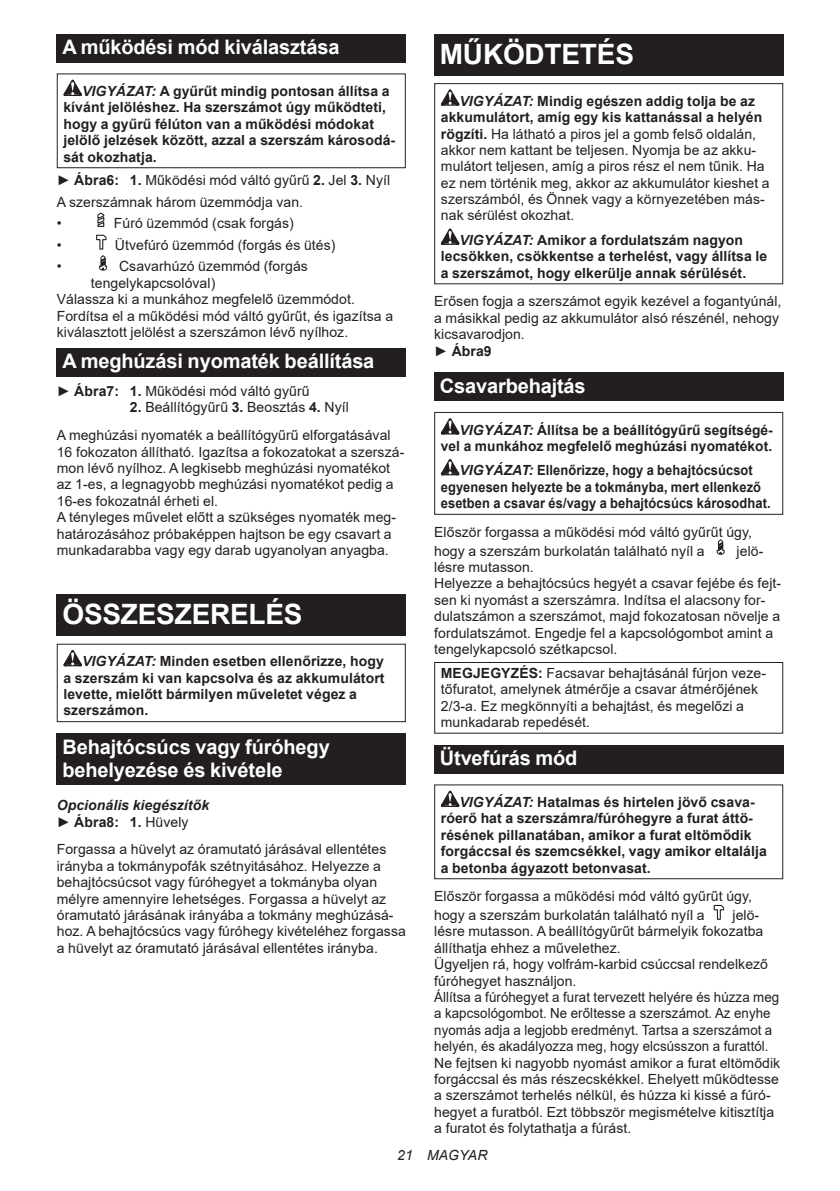
<style>
.page{position:relative;width:840px;height:1191px;background:#fff}
.page>*{position:absolute;margin:0;border:0;box-sizing:border-box;transform-origin:0 0}
.t1{font:700 28px "Arial";letter-spacing:-.01em;color:#fff}
.t2{font:700 20px/23.4px "Arial";letter-spacing:-.01em;color:#fff}
.t3{font:14px/16.4px "Arial";letter-spacing:.005em;color:#231f20}
.t4{font:700 14px/16.4px "Arial";letter-spacing:.005em;color:#231f20}
.t5{font:700 14px/16.4px "Arial";letter-spacing:.005em;color:#231f20;scale:.92 1}
.t6{font:italic 700 14px/16.4px "Arial";letter-spacing:.005em;color:#231f20}
.t7{font:italic 14px "Arial";letter-spacing:.005em;color:#231f20}
.s1{font-style:italic}
.s2{font-weight:700}
.s3{font-weight:400;font-style:normal}
.s4{font-style:normal}
.s5{font-weight:700;font-style:italic}
</style>
<div class="page">
<div style="left:57px;top:34px;width:348px;height:29px;background:#231f20"></div>
<svg style="left:63px;top:80px;width:19px;height:16px"></svg>
<div style="left:57px;top:73px;width:348px;height:95px;border:1px solid #231f20"></div>
<svg style="left:97px;top:212px;width:8px;height:15px"></svg>
<svg style="left:96px;top:234px;width:11px;height:37px"></svg>
<div style="left:57px;top:348px;width:348px;height:29px;background:#231f20"></div>
<div style="left:57px;top:594px;width:348px;height:41px;background:#231f20"></div>
<svg style="left:63px;top:650px;width:19px;height:16px"></svg>
<div style="left:57px;top:643px;width:348px;height:79px;border:1px solid #231f20"></div>
<div style="left:57px;top:733px;width:348px;height:52px;background:#231f20"></div>
<div style="left:434px;top:34px;width:348px;height:41px;background:#231f20"></div>
<svg style="left:440px;top:89px;width:19px;height:17px"></svg>
<svg style="left:440px;top:228px;width:19px;height:17px"></svg>
<div style="left:434px;top:83px;width:348px;height:201px;border:1px solid #231f20"></div>
<div style="left:434px;top:372px;width:348px;height:29px;background:#231f20"></div>
<svg style="left:440px;top:418px;width:19px;height:16px"></svg>
<svg style="left:440px;top:459px;width:19px;height:16px"></svg>
<div style="left:434px;top:412px;width:348px;height:103px;border:1px solid #231f20"></div>
<svg style="left:716px;top:539px;width:8px;height:16px"></svg>
<div style="left:434px;top:662px;width:348px;height:71px;border:1px solid #231f20"></div>
<div style="left:434px;top:745px;width:348px;height:28px;background:#231f20"></div>
<svg style="left:440px;top:790px;width:19px;height:17px"></svg>
<div style="left:434px;top:784px;width:348px;height:95px;border:1px solid #231f20"></div>
<svg style="left:713px;top:904px;width:11px;height:16px"></svg>
<h2 class="t2" style="left:62px;top:36px;width:278px">A működési mód kiválasztása</h2>
<p class="t4" style="left:63px;top:83px;width:333px;text-indent:19px"><span class="s1">VIGYÁZAT:</span> A gyűrűt mindig pontosan állítsa a kívánt jelöléshez. Ha szerszámot úgy működteti, hogy a gyűrű félúton van a működési módokat jelölő jelzések között, azzal a szerszám károsodá&shy;sát okozhatja.</p>
<p class="t3" style="left:57px;top:169px;width:335px;line-height:21.8px">► <span class="s2">Ábra6: 1.</span> Működési mód váltó gyűrű <span class="s2">2.</span> Jel <span class="s2">3.</span> Nyíl<br>A szerszámnak három üzemmódja van.<br>•</p>
<p class="t3" style="left:114px;top:215px;width:181px">Fúró üzemmód (csak forgás)</p>
<p class="t3" style="left:57px;top:237px;width:6px">•</p>
<p class="t3" style="left:115px;top:237px;width:222px">Ütvefúró üzemmód (forgás és ütés)</p>
<p class="t3" style="left:57px;top:258px;width:6px">•</p>
<p class="t3" style="left:119px;top:258px;width:190px">Csavarhúzó üzemmód (forgás</p>
<p class="t3" style="left:91px;top:275px;width:126px">tengelykapcsolóval)</p>
<p class="t3" style="left:57px;top:291px;width:299px">Válassza ki a munkához megfelelő üzemmódot.</p>
<p class="t3" style="left:57px;top:307px;width:338px">Fordítsa el a működési mód váltó gyűrűt, és igazítsa a</p>
<p class="t3" style="left:57px;top:324px;width:293px">kiválasztott jelölést a szerszámon lévő nyílhoz.</p>
<h2 class="t2" style="left:62px;top:350px;width:313px">A meghúzási nyomaték beállítása</h2>
<p class="t3" style="left:57px;top:383px;width:254px">► <span class="s2">Ábra7: 1.</span> Működési mód váltó gyűrű</p>
<p class="t3" style="left:57px;top:393px;width:335px;line-height:27.8px;text-indent:73px"><span class="s2">2.</span> Beállítógyűrű <span class="s2">3.</span> Beosztás <span class="s2">4.</span> Nyíl<br>A meghúzási nyomaték a beállítógyűrű elforgatásával</p>
<p class="t3" style="left:57px;top:443px;width:349px">16 fokozaton állítható. Igazítsa a fokozatokat a szerszá&shy;mon lévő nyílhoz. A legkisebb meghúzási nyomatékot az 1-es, a legnagyobb meghúzási nyomatékot pedig a 16-es fokozatnál érheti el.<br>A tényleges művelet előtt a szükséges nyomaték meg&shy;határozásához próbaképpen hajtson be egy csavart a munkadarabba vagy egy darab ugyanolyan anyagba.</p>
<h1 class="t1" style="left:62px;top:595px;width:241px">ÖSSZESZERELÉS</h1>
<p class="t4" style="left:63px;top:653px;width:322px;text-indent:19px"><span class="s1">VIGYÁZAT:</span> Minden esetben ellenőrizze, hogy a szerszám ki van kapcsolva és az akkumulátort levette, mielőtt bármilyen műveletet végez a szerszámon.</p>
<h2 class="t2" style="left:62px;top:735px;width:269px">Behajtócsúcs vagy fúróhegy behelyezése és kivétele</h2>
<p class="t6" style="left:57px;top:797px;width:154px">Opcionális kiegészítők <span class="s3">►</span> <span class="s4">Ábra8: 1.</span> <span class="s3">Hüvely</span></p>
<p class="t3" style="left:57px;top:841px;width:350px">Forgassa a hüvelyt az óramutató járásával ellentétes irányba a tokmánypofák szétnyitásához. Helyezze a behajtócsúcsot vagy fúróhegyet a tokmányba olyan mélyre amennyire lehetséges. Forgassa a hüvelyt az óramutató járásának irányába a tokmány meghúzásá&shy;hoz. A behajtócsúcs vagy fúróhegy kivételéhez forgassa a hüvelyt az óramutató járásával ellentétes irányba.</p>
<h1 class="t1" style="left:439px;top:34px;width:195px">MŰKÖDTETÉS</h1>
<p class="t3" style="left:440px;top:92px;width:330px;text-indent:19px"><span class="s5">VIGYÁZAT:</span> <span class="s2">Mindig egészen addig tolja be az akkumulátort, amíg egy kis kattanással a helyén rögzíti.</span> Ha látható a piros jel a gomb felső oldalán, akkor nem kattant be teljesen. Nyomja be az akku&shy;mulátort teljesen, amíg a piros rész el nem tűnik. Ha ez nem történik meg, akkor az akkumulátor kieshet a szerszámból, és Önnek vagy a környezetében más&shy;nak sérülést okozhat.</p>
<p class="t4" style="left:440px;top:232px;width:328px;text-indent:19px"><span class="s1">VIGYÁZAT:</span> Amikor a fordulatszám nagyon lecsökken, csökkentse a terhelést, vagy állítsa le a szerszámot, hogy elkerülje annak sérülését.</p>
<p class="t3" style="left:434px;top:293px;width:348px">Erősen fogja a szerszámot egyik kezével a fogantyúnál, a másikkal pedig az akkumulátor alsó részénél, nehogy kicsavarodjon.<br>► <span class="s2">Ábra9</span></p>
<h2 class="t2" style="left:439px;top:374px;width:147px">Csavarbehajtás</h2>
<p class="t4" style="left:440px;top:421px;width:333px;text-align:right"><span class="s1">VIGYÁZAT:</span> Állítsa be a beállítógyűrű segítségé&shy;vel a munkához megfelelő meghúzási nyomatékot.</p>
<p class="t5" style="left:440px;top:462px;width:360px;text-indent:19px"><span class="s1">VIGYÁZAT:</span> Ellenőrizze, hogy a behajtócsúcsot egyenesen helyezte be a tokmányba, mert ellenkező esetben a csavar és/vagy a behajtócsúcs károsodhat.</p>
<p class="t3" style="left:434px;top:522px;width:319px;line-height:18.8px">Először forgassa a működési mód váltó gyűrűt úgy, hogy a szerszám burkolatán található nyíl a</p>
<p class="t3" style="left:736px;top:542px;width:28px">jelö-</p>
<p class="t3" style="left:434px;top:559px;width:348px">lésre mutasson.<br>Helyezze a behajtócsúcs hegyét a csavar fejébe és fejt&shy;sen ki nyomást a szerszámra. Indítsa el alacsony for&shy;dulatszámon a szerszámot, majd fokozatosan növelje a fordulatszámot. Engedje fel a kapcsológombot amint a tengelykapcsoló szétkapcsol.</p>
<p class="t3" style="left:440px;top:664px;width:326px"><span class="s2">MEGJEGYZÉS:</span> Facsavar behajtásánál fúrjon veze&shy;tőfuratot, amelynek átmérője a csavar átmérőjének 2/3-a. Ez megkönnyíti a behajtást, és megelőzi a munkadarab repedését.</p>
<h2 class="t2" style="left:439px;top:746px;width:139px">Ütvefúrás mód</h2>
<p class="t4" style="left:440px;top:794px;width:327px;text-indent:19px"><span class="s1">VIGYÁZAT:</span> Hatalmas és hirtelen jövő csava&shy;róerő hat a szerszámra/fúróhegyre a furat áttö&shy;résének pillanatában, amikor a furat eltömődik forgáccsal és szemcsékkel, vagy amikor eltalálja a betonba ágyazott betonvasat.</p>
<p class="t3" style="left:434px;top:887px;width:319px;line-height:18.8px">Először forgassa a működési mód váltó gyűrűt úgy, hogy a szerszám burkolatán található nyíl a</p>
<p class="t3" style="left:434px;top:907px;width:347px;text-indent:298px">jelö&shy;lésre mutasson. A beállítógyűrűt bármelyik fokozatba állíthatja ehhez a művelethez.<br>Ügyeljen rá, hogy volfrám-karbid csúccsal rendelkező fúróhegyet használjon.<br>Állítsa a fúróhegyet a furat tervezett helyére és húzza meg a kapcsológombot. Ne erőltesse a szerszámot. Az enyhe nyomás adja a legjobb eredményt. Tartsa a szerszámot a helyén, és akadályozza meg, hogy elcsússzon a furattól.<br>Ne fejtsen ki nagyobb nyomást amikor a furat eltömődik forgáccsal és más részecskékkel. Ehelyett működtesse a szerszámot terhelés nélkül, és húzza ki kissé a fúró&shy;hegyet a furatból. Ezt többször megismételve kitisztítja a furatot és folytathatja a fúrást.</p>
<p class="t7" style="left:397px;top:1146px;width:92px">21 MAGYAR</p>
</div>
